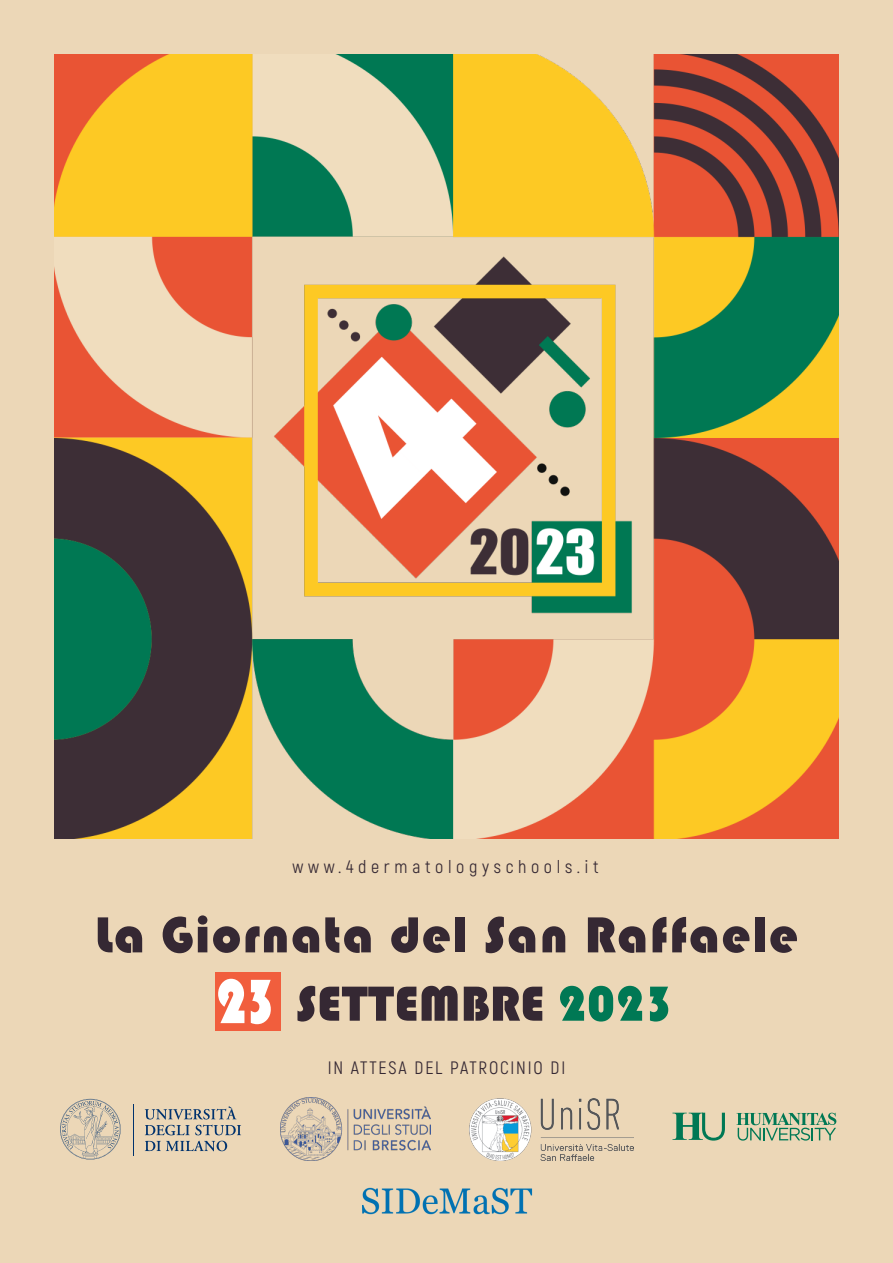
<style>
.page{position:relative;width:893px;height:1263px;background:#ecd7b7}
.page>*{position:absolute;margin:0;border:0;box-sizing:border-box;transform-origin:0 0}
.t1{font:52.5px "Bauhaus 93";letter-spacing:.03em;color:#352833}
.t2{font:51.15px "Bauhaus 93";color:#352833}
.t3{font:18px "Akrobat";letter-spacing:.26em;color:#352833}
.t4{font:18px "Akrobat";letter-spacing:.1em;color:#352833}
.s1{font-size:64.95px;color:#fff}
.s2{color:#007854}
</style>
<div class="page">
<svg style="left:60px;top:1099px;width:61px;height:60px"></svg>
<hr style="left:133px;top:1104px;width:1px;height:51px;background:#00326d">
<svg style="left:145px;top:1106px;width:96px;height:29px"></svg>
<svg style="left:145px;top:1141px;width:82px;height:10px"></svg>
<img style="left:470px;top:1098px;width:163px;height:62px">
<svg style="left:736px;top:1113px;width:100px;height:27px"></svg>
<svg style="left:672px;top:1113px;width:53px;height:27px"></svg>
<img style="left:362px;top:1187px;width:171px;height:28px">
<div style="left:215px;top:972px;width:65px;height:58px;background:#f15e3d"></div>
<img style="left:280px;top:1098px;width:150px;height:62px">
<img style="left:54px;top:54px;width:785px;height:785px">
<p class="t3" style="left:292px;top:856px;width:308px">www.4dermatologyschools.it</p>
<h1 class="t1" style="left:95px;top:905px;width:705px">La Giornata del San Raffaele</h1>
<h2 class="t2" style="left:215px;top:975px;width:460px"><span class="s1">23</span> SETTEMBRE <span class="s2">2023</span></h2>
<p class="t4" style="left:328px;top:1056px;width:239px">IN ATTESA DEL PATROCINIO DI</p>
</div>
